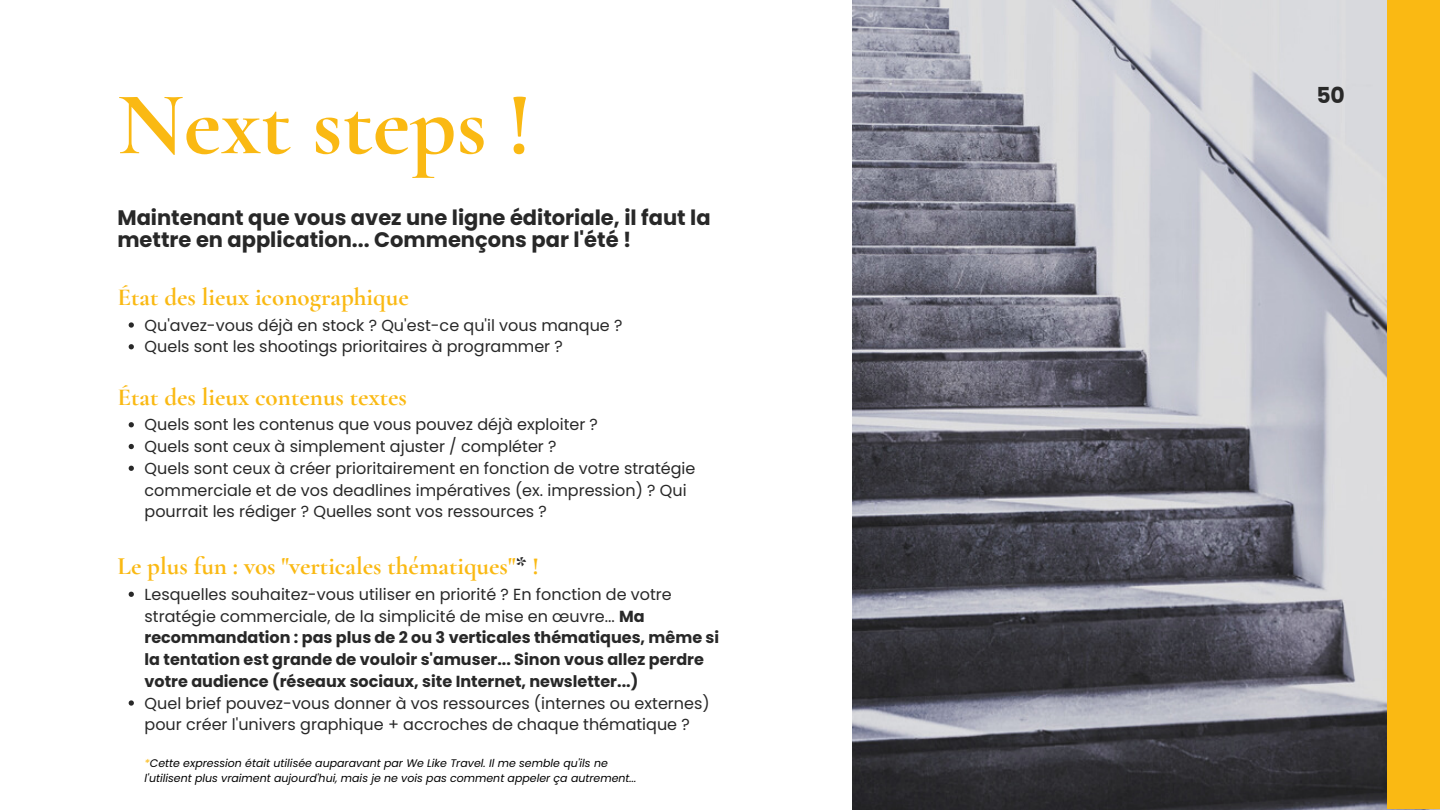
<style>
.page{position:relative;width:1440px;height:810px;background:#fff}
.page>*{position:absolute;margin:0;border:0;box-sizing:border-box;transform-origin:0 0}
.t1{font:700 90px "Cormorant Garamond";color:#fab913}
.t2{font:700 25px "Cormorant Garamond";color:#fab913}
.t3{font:700 22px "Poppins";color:#282828}
.t4{font:700 21px/22.5px "Poppins";color:#282828}
.t5{font:16px/21.8px "Poppins";color:#282828}
.t6{font:700 16px/21.8px "Poppins";color:#282828}
.t7{font:italic 11px/15px "Poppins";color:#000}
.s1{color:#282828}
.s2{font-weight:400}
.s3{color:#fab913}
</style>
<div class="page">
<img style="left:853px;top:0;width:587px;height:810px">
<div style="left:1387px;top:0;width:53px;height:809px;background:#fab913"></div>
<svg style="left:129px;top:322px;width:5px;height:6px"></svg>
<svg style="left:129px;top:344px;width:5px;height:5px"></svg>
<svg style="left:129px;top:422px;width:5px;height:5px"></svg>
<svg style="left:129px;top:444px;width:5px;height:5px"></svg>
<svg style="left:129px;top:466px;width:5px;height:5px"></svg>
<svg style="left:129px;top:592px;width:5px;height:5px"></svg>
<svg style="left:129px;top:700px;width:5px;height:6px"></svg>
<h1 class="t1" style="left:117px;top:70px;width:416px">Next steps !</h1>
<h3 class="t4" style="left:117px;top:206px;width:595px">Maintenant que vous avez une ligne éditoriale, il faut la mettre en application... Commençons par l'été !</h3>
<h2 class="t2" style="left:117px;top:282px;width:293px">État des lieux iconographique</h2>
<p class="t5" style="left:145px;top:314px;width:479px">Qu'avez-vous déjà en stock ? Qu'est-ce qu'il vous manque ?<br>Quels sont les shootings prioritaires à programmer ?</p>
<h2 class="t2" style="left:117px;top:382px;width:291px">État des lieux contenus textes</h2>
<p class="t5" style="left:145px;top:414px;width:552px">Quels sont les contenus que vous pouvez déjà exploiter ?<br>Quels sont ceux à simplement ajuster / compléter ?<br>Quels sont ceux à créer prioritairement en fonction de votre stratégie commerciale et de vos deadlines impératives (ex. impression) ? Qui pourrait les rédiger ? Quelles sont vos ressources ?</p>
<h2 class="t2" style="left:117px;top:551px;width:423px">Le plus fun : vos "verticales thématiques"<span class="s1">*</span> !</h2>
<p class="t6" style="left:145px;top:583px;width:576px"><span class="s2">Lesquelles souhaitez-vous utiliser en priorité ? En fonction de votre stratégie commerciale, de la simplicité de mise en œuvre...</span> Ma recommandation : pas plus de 2 ou 3 verticales thématiques, même si la tentation est grande de vouloir s'amuser... Sinon vous allez perdre votre audience (réseaux sociaux, site Internet, newsletter...)</p>
<p class="t5" style="left:145px;top:692px;width:567px">Quel brief pouvez-vous donner à vos ressources (internes ou externes) pour créer l'univers graphique + accroches de chaque thématique ?</p>
<p class="t7" style="left:145px;top:756px;width:493px"><span class="s3">*</span>Cette expression était utilisée auparavant par We Like Travel. Il me semble qu'ils ne l'utilisent plus vraiment aujourd'hui, mais je ne vois pas comment appeler ça autrement...</p>
<h3 class="t3" style="left:1316px;top:80px;width:30px">50</h3>
</div>
